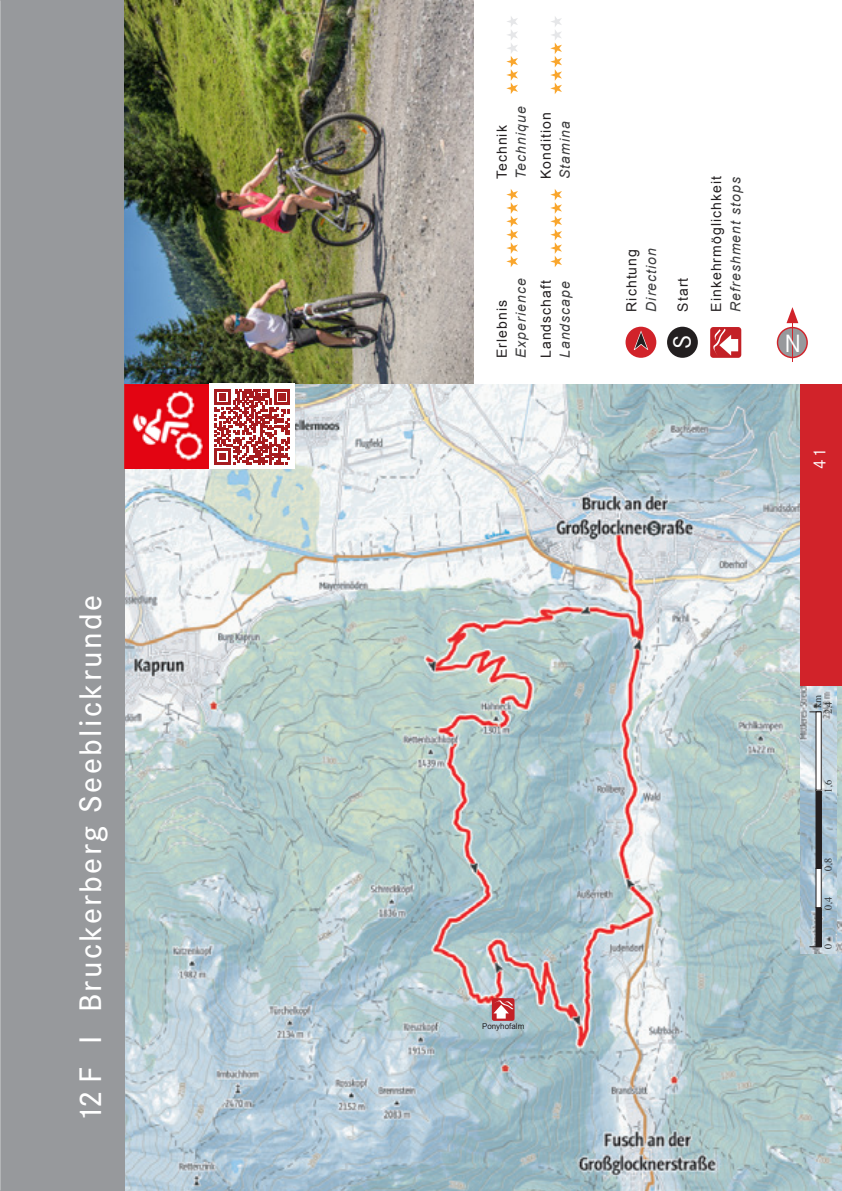
<style>
.page{position:relative;width:842px;height:1191px;background:#fff}
.page>*{position:absolute;margin:0;border:0;box-sizing:border-box;transform-origin:0 0}
.t1{font:500 32.4px "Corporate S Pro";letter-spacing:.075em;color:#fff}
.t2{font:26px "Corporate S Pro";color:#fff}
.t3{font:18px "Corporate S Pro";color:#fff}
.Fließtext{font:14px "Arial";letter-spacing:.075em;color:#231f20}
.t4{font:italic 14px "Arial";letter-spacing:.075em;color:#3e3e3f}
.t5{font:10.4px/10.4px "Times";color:#313436}
.t6{font:8px "Arial";color:#231f20}
</style>
<div class="page">
<img style="left:125px;top:384px;width:717px;height:807px">
<div style="left:777px;top:327px;width:30px;height:30px;background:#97999c;border-radius:50%"></div>
<div style="left:777px;top:327px;width:31px;height:31px;border:1px solid #d1232a;border-radius:50%"></div>
<svg style="left:786px;top:307px;width:12px;height:16px"></svg>
<hr style="left:792px;top:323px;width:1px;height:39px;background:#d1232a">
<div style="left:0;top:0;width:125px;height:1191px;background:#97999c"></div>
<img style="left:125px;top:384px;width:84px;height:85px">
<img style="left:125px;top:0;width:349px;height:384px">
<img style="left:801px;top:685px;width:35px;height:268px">
<div style="left:816px;top:907px;width:5px;height:39px;background:#231f20"></div>
<div style="left:816px;top:868px;width:5px;height:39px;background:#fff"></div>
<div style="left:816px;top:790px;width:5px;height:78px;background:#231f20"></div>
<div style="left:816px;top:712px;width:5px;height:78px;background:#fff"></div>
<svg style="left:492px;top:998px;width:22px;height:22px"></svg>
<svg style="left:493px;top:999px;width:20px;height:19px"></svg>
<div style="left:210px;top:384px;width:85px;height:85px;background:#fff"></div>
<svg style="left:215px;top:389px;width:75px;height:75px"></svg>
<div style="left:801px;top:384px;width:41px;height:301px;background:#d1232a"></div>
<div style="left:625px;top:327px;width:31px;height:31px;background:#d1232a;border-radius:50%"></div>
<svg style="left:628px;top:330px;width:26px;height:24px"></svg>
<div style="left:667px;top:327px;width:31px;height:31px;background:#231f20;border-radius:50%"></div>
<svg style="left:710px;top:327px;width:31px;height:31px"></svg>
<svg style="left:711px;top:328px;width:27px;height:29px"></svg>
<svg style="left:550px;top:17px;width:12px;height:77px"></svg>
<svg style="left:506px;top:16px;width:12px;height:78px"></svg>
<svg style="left:550px;top:189px;width:12px;height:78px"></svg>
<svg style="left:506px;top:189px;width:12px;height:78px"></svg>
<p class="t1" style="left:66px;top:1123px;width:530px;rotate:-90deg">12 F I Bruckerberg Seeblickrunde</p>
<p class="Fließtext" style="left:493px;top:179px;width:55px;rotate:-90deg">Technik</p>
<p class="t4" style="left:512px;top:179px;width:74px;rotate:-90deg">Technique</p>
<p class="Fließtext" style="left:537px;top:179px;width:68px;rotate:-90deg">Kondition</p>
<p class="t4" style="left:556px;top:179px;width:59px;rotate:-90deg">Stamina</p>
<p class="Fließtext" style="left:493px;top:358px;width:59px;rotate:-90deg">Erlebnis</p>
<p class="t4" style="left:512px;top:358px;width:81px;rotate:-90deg">Experience</p>
<p class="Fließtext" style="left:537px;top:358px;width:79px;rotate:-90deg">Landschaft</p>
<p class="t4" style="left:556px;top:358px;width:78px;rotate:-90deg">Landscape</p>
<p class="Fließtext" style="left:622px;top:312px;width:64px;rotate:-90deg">Richtung</p>
<p class="t4" style="left:642px;top:312px;width:65px;rotate:-90deg">Direction</p>
<p class="Fließtext" style="left:674px;top:312px;width:35px;rotate:-90deg">Start</p>
<p class="t2" style="left:663px;top:349px;width:16px;rotate:-90deg">S</p>
<p class="Fließtext" style="left:707px;top:312px;width:137px;rotate:-90deg">Einkehrmöglichkeit</p>
<p class="t4" style="left:726px;top:312px;width:136px;rotate:-90deg">Refreshment stops</p>
<p class="t2" style="left:784px;top:324px;width:18px">N</p>
<p class="t3" style="left:806px;top:469px;width:22px;rotate:-90deg">41</p>
<p class="t6" style="left:482px;top:1021px;width:44px">Ponyhofalm</p>
<p class="t5" style="left:812px;top:714px;width:21px;text-indent:6px;rotate:-90deg">km<br>2,4</p>
<p class="t5" style="left:822px;top:792px;width:14px;rotate:-90deg">1,6</p>
<p class="t5" style="left:822px;top:871px;width:14px;rotate:-90deg">0,8</p>
<p class="t5" style="left:822px;top:910px;width:14px;rotate:-90deg">0,4</p>
<p class="t5" style="left:822px;top:949px;width:7px;rotate:-90deg">0</p>
</div>
